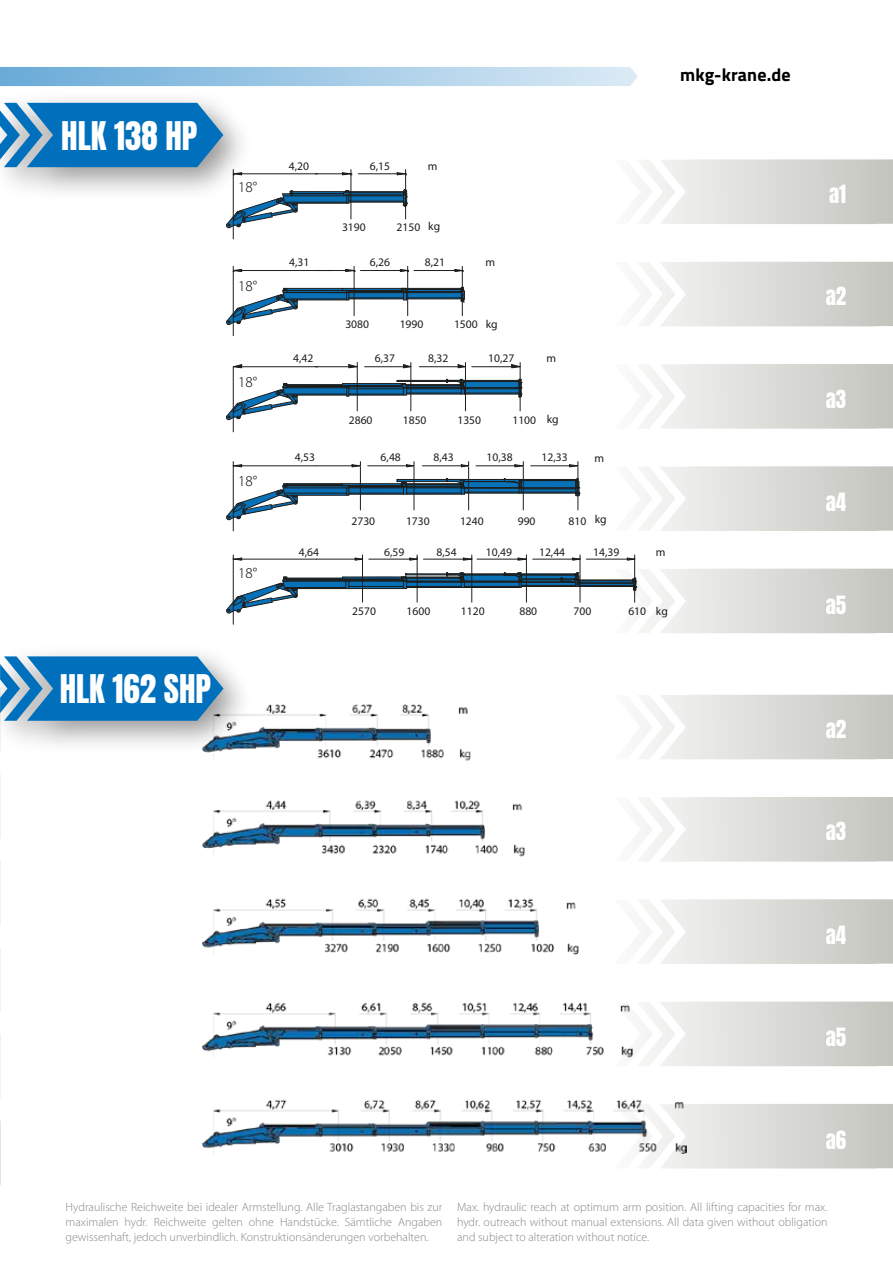
<style>
.page{position:relative;width:893px;height:1263px;background:#fff}
.page>*{position:absolute;margin:0;border:0;box-sizing:border-box;transform-origin:0 0}
.t1{font:33px "Anton";color:#fff}
.t2{font:21px "Anton";color:#fff}
.t3{font:700 18px "Titillium Web";letter-spacing:.01em;color:#000}
.t4{font:300 15px "Myriad Pro";color:#000}
.t5{font:300 12px/15px "Myriad Pro";color:#878787;text-align:justify}
.t6{font:11.55px "Myriad Pro";color:#1d1d1b}
</style>
<div class="page">
<svg style="left:0;top:774px;width:1px;height:64px"></svg>
<svg style="left:0;top:861px;width:1px;height:64px"></svg>
<svg style="left:0;top:948px;width:1px;height:64px"></svg>
<svg style="left:0;top:1034px;width:1px;height:64px"></svg>
<svg style="left:0;top:1121px;width:1px;height:64px"></svg>
<svg style="left:642px;top:159px;width:251px;height:65px;background:#ddddda"></svg>
<svg style="left:642px;top:262px;width:251px;height:64px;background:#ddddda"></svg>
<svg style="left:642px;top:364px;width:251px;height:65px;background:#ddddda"></svg>
<svg style="left:642px;top:466px;width:251px;height:65px;background:#ddddda"></svg>
<svg style="left:642px;top:695px;width:251px;height:64px;background:#d8d8d5"></svg>
<svg style="left:687px;top:797px;width:206px;height:65px;background:#d8d8d4"></svg>
<svg style="left:687px;top:899px;width:206px;height:65px;background:#d8d8d4"></svg>
<svg style="left:687px;top:1001px;width:206px;height:65px;background:#d8d8d5"></svg>
<svg style="left:642px;top:1104px;width:251px;height:64px;background:#d9d9d6"></svg>
<svg style="left:0;top:67px;width:638px;height:19px;background:#a2cae6"></svg>
<div style="left:0;top:643px;width:255px;height:112px;background:#000;opacity:.4"></div>
<svg style="left:0;top:656px;width:223px;height:96px;background:#5a9dca"></svg>
<div style="left:0;top:90px;width:255px;height:111px;background:#000;opacity:.4"></div>
<img style="left:203px;top:702px;width:484px;height:452px">
<svg style="left:226px;top:287px;width:239px;height:39px"></svg>
<svg style="left:226px;top:478px;width:354px;height:43px"></svg>
<svg style="left:226px;top:569px;width:667px;height:64px"></svg>
<svg style="left:226px;top:379px;width:296px;height:42px"></svg>
<hr style="left:233px;top:558px;width:1px;height:66px;background:#1d1d1b">
<hr style="left:477px;top:559px;width:41px;height:1px;background:#1d1d1b">
<hr style="left:316px;top:559px;width:39px;height:1px;background:#1d1d1b">
<hr style="left:242px;top:559px;width:74px;height:1px;background:#1d1d1b">
<svg style="left:232px;top:555px;width:10px;height:5px"></svg>
<hr style="left:369px;top:559px;width:41px;height:1px;background:#1d1d1b">
<hr style="left:362px;top:558px;width:1px;height:44px;background:#1d1d1b">
<svg style="left:355px;top:555px;width:8px;height:5px"></svg>
<hr style="left:423px;top:559px;width:40px;height:1px;background:#1d1d1b">
<hr style="left:417px;top:557px;width:1px;height:45px;background:#1d1d1b">
<svg style="left:409px;top:555px;width:9px;height:5px"></svg>
<hr style="left:472px;top:558px;width:1px;height:44px;background:#1d1d1b">
<svg style="left:463px;top:555px;width:10px;height:5px"></svg>
<hr style="left:533px;top:559px;width:40px;height:1px;background:#1d1d1b">
<hr style="left:526px;top:558px;width:1px;height:44px;background:#1d1d1b">
<svg style="left:518px;top:555px;width:9px;height:5px"></svg>
<hr style="left:586px;top:559px;width:41px;height:1px;background:#1d1d1b">
<hr style="left:580px;top:558px;width:1px;height:44px;background:#1d1d1b">
<svg style="left:572px;top:555px;width:9px;height:5px"></svg>
<hr style="left:634px;top:558px;width:1px;height:44px;background:#1d1d1b">
<svg style="left:627px;top:555px;width:9px;height:5px"></svg>
<hr style="left:476px;top:466px;width:39px;height:1px;background:#1d1d1b">
<hr style="left:316px;top:466px;width:36px;height:1px;background:#1d1d1b">
<hr style="left:233px;top:466px;width:1px;height:65px;background:#1d1d1b">
<hr style="left:242px;top:466px;width:74px;height:1px;background:#1d1d1b">
<svg style="left:232px;top:462px;width:10px;height:5px"></svg>
<hr style="left:468px;top:467px;width:1px;height:43px;background:#1d1d1b">
<hr style="left:414px;top:467px;width:1px;height:43px;background:#1d1d1b">
<hr style="left:360px;top:467px;width:1px;height:43px;background:#1d1d1b">
<hr style="left:368px;top:466px;width:39px;height:1px;background:#1d1d1b">
<svg style="left:352px;top:462px;width:9px;height:5px"></svg>
<svg style="left:406px;top:462px;width:9px;height:5px"></svg>
<hr style="left:422px;top:466px;width:39px;height:1px;background:#1d1d1b">
<svg style="left:461px;top:462px;width:9px;height:5px"></svg>
<hr style="left:578px;top:467px;width:1px;height:43px;background:#1d1d1b">
<hr style="left:523px;top:467px;width:1px;height:43px;background:#1d1d1b">
<hr style="left:531px;top:466px;width:38px;height:1px;background:#1d1d1b">
<svg style="left:514px;top:462px;width:10px;height:5px"></svg>
<svg style="left:569px;top:462px;width:10px;height:5px"></svg>
<hr style="left:472px;top:366px;width:40px;height:1px;background:#1d1d1b">
<hr style="left:315px;top:366px;width:34px;height:1px;background:#1d1d1b">
<hr style="left:242px;top:366px;width:76px;height:1px;background:#1d1d1b">
<hr style="left:233px;top:367px;width:1px;height:65px;background:#1d1d1b">
<svg style="left:232px;top:364px;width:10px;height:4px"></svg>
<hr style="left:365px;top:366px;width:38px;height:1px;background:#1d1d1b">
<svg style="left:348px;top:362px;width:10px;height:6px"></svg>
<hr style="left:357px;top:367px;width:1px;height:44px;background:#1d1d1b">
<svg style="left:403px;top:362px;width:9px;height:6px"></svg>
<hr style="left:411px;top:367px;width:1px;height:44px;background:#1d1d1b">
<hr style="left:419px;top:366px;width:39px;height:1px;background:#1d1d1b">
<svg style="left:458px;top:362px;width:8px;height:6px"></svg>
<hr style="left:465px;top:367px;width:1px;height:44px;background:#1d1d1b">
<svg style="left:511px;top:362px;width:10px;height:6px"></svg>
<hr style="left:520px;top:367px;width:1px;height:44px;background:#1d1d1b">
<hr style="left:315px;top:270px;width:31px;height:1px;background:#1d1d1b">
<hr style="left:242px;top:270px;width:90px;height:1px;background:#1d1d1b">
<hr style="left:233px;top:272px;width:1px;height:64px;background:#1d1d1b">
<svg style="left:232px;top:266px;width:10px;height:6px"></svg>
<hr style="left:414px;top:270px;width:41px;height:1px;background:#1d1d1b">
<hr style="left:407px;top:270px;width:1px;height:46px;background:#1d1d1b">
<hr style="left:354px;top:270px;width:1px;height:46px;background:#1d1d1b">
<hr style="left:360px;top:270px;width:40px;height:1px;background:#1d1d1b">
<svg style="left:345px;top:266px;width:11px;height:6px"></svg>
<svg style="left:400px;top:266px;width:10px;height:6px"></svg>
<hr style="left:462px;top:270px;width:1px;height:46px;background:#1d1d1b">
<svg style="left:455px;top:266px;width:9px;height:6px"></svg>
<hr style="left:233px;top:175px;width:1px;height:64px;background:#1d1d1b">
<svg style="left:0;top:103px;width:408px;height:126px"></svg>
<hr style="left:405px;top:174px;width:1px;height:45px;background:#1d1d1b">
<h1 class="t1" style="left:61px;top:119px;width:138px">HLK 138 HP</h1>
<p class="t4" style="left:238px;top:178px;width:21px">18°</p>
<p class="t4" style="left:238px;top:277px;width:21px">18°</p>
<p class="t4" style="left:238px;top:373px;width:21px">18°</p>
<p class="t4" style="left:238px;top:472px;width:21px">18°</p>
<p class="t4" style="left:238px;top:564px;width:21px">18°</p>
<h1 class="t1" style="left:60px;top:672px;width:153px">HLK 162 SHP</h1>
<h3 class="t3" style="left:680px;top:61px;width:112px">mkg-krane.de</h3>
<p class="t6" style="left:289px;top:159px;width:22px">4,20</p>
<p class="t6" style="left:370px;top:159px;width:22px">6,15</p>
<p class="t6" style="left:428px;top:159px;width:11px">m</p>
<p class="t6" style="left:342px;top:220px;width:25px">3190</p>
<p class="t6" style="left:397px;top:220px;width:25px">2150</p>
<p class="t6" style="left:428px;top:219px;width:13px">kg</p>
<p class="t6" style="left:289px;top:255px;width:22px">4,31</p>
<p class="t6" style="left:370px;top:255px;width:22px">6,26</p>
<p class="t6" style="left:425px;top:255px;width:22px">8,21</p>
<p class="t6" style="left:485px;top:255px;width:11px">m</p>
<p class="t6" style="left:345px;top:317px;width:25px">3080</p>
<p class="t6" style="left:400px;top:317px;width:25px">1990</p>
<p class="t6" style="left:454px;top:317px;width:25px">1500</p>
<p class="t6" style="left:486px;top:317px;width:13px">kg</p>
<p class="t6" style="left:293px;top:351px;width:22px">4,42</p>
<p class="t6" style="left:375px;top:351px;width:22px">6,37</p>
<p class="t6" style="left:428px;top:351px;width:22px">8,32</p>
<p class="t6" style="left:488px;top:351px;width:28px">10,27</p>
<p class="t6" style="left:546px;top:351px;width:11px">m</p>
<p class="t6" style="left:295px;top:450px;width:22px">4,53</p>
<p class="t6" style="left:547px;top:412px;width:13px">kg</p>
<p class="t6" style="left:349px;top:413px;width:25px">2860</p>
<p class="t6" style="left:403px;top:413px;width:25px">1850</p>
<p class="t6" style="left:381px;top:450px;width:22px">6,48</p>
<p class="t6" style="left:457px;top:413px;width:25px">1350</p>
<p class="t6" style="left:512px;top:413px;width:25px">1100</p>
<p class="t6" style="left:434px;top:450px;width:22px">8,43</p>
<p class="t6" style="left:487px;top:450px;width:28px">10,38</p>
<p class="t6" style="left:542px;top:450px;width:28px">12,33</p>
<p class="t6" style="left:594px;top:451px;width:11px">m</p>
<p class="t6" style="left:351px;top:514px;width:25px">2730</p>
<p class="t6" style="left:406px;top:514px;width:25px">1730</p>
<p class="t6" style="left:460px;top:514px;width:25px">1240</p>
<p class="t6" style="left:518px;top:514px;width:19px">990</p>
<p class="t6" style="left:569px;top:514px;width:19px">810</p>
<p class="t6" style="left:595px;top:512px;width:13px">kg</p>
<p class="t6" style="left:299px;top:545px;width:22px">4,64</p>
<p class="t6" style="left:384px;top:545px;width:22px">6,59</p>
<p class="t6" style="left:436px;top:545px;width:22px">8,54</p>
<p class="t6" style="left:486px;top:545px;width:28px">10,49</p>
<p class="t6" style="left:539px;top:545px;width:28px">12,44</p>
<p class="t6" style="left:593px;top:545px;width:28px">14,39</p>
<p class="t6" style="left:656px;top:545px;width:11px">m</p>
<p class="t6" style="left:352px;top:604px;width:25px">2570</p>
<p class="t6" style="left:407px;top:604px;width:25px">1600</p>
<p class="t6" style="left:461px;top:604px;width:25px">1120</p>
<p class="t6" style="left:519px;top:604px;width:19px">880</p>
<p class="t6" style="left:574px;top:604px;width:19px">700</p>
<p class="t6" style="left:628px;top:604px;width:41px">610 kg</p>
<h2 class="t2" style="left:829px;top:183px;width:19px">a1</h2>
<h2 class="t2" style="left:826px;top:285px;width:22px">a2</h2>
<h2 class="t2" style="left:826px;top:389px;width:22px">a3</h2>
<h2 class="t2" style="left:826px;top:492px;width:22px">a4</h2>
<h2 class="t2" style="left:826px;top:594px;width:22px">a5</h2>
<h2 class="t2" style="left:826px;top:719px;width:22px">a2</h2>
<h2 class="t2" style="left:826px;top:820px;width:22px">a3</h2>
<h2 class="t2" style="left:826px;top:924px;width:22px">a4</h2>
<h2 class="t2" style="left:826px;top:1027px;width:22px">a5</h2>
<h2 class="t2" style="left:826px;top:1130px;width:22px">a6</h2>
<p class="t5" style="left:66px;top:1199px;width:378px">Hydraulische Reichweite bei idealer Armstellung. Alle Traglastangaben bis zur maximalen hydr. Reichweite gelten ohne Handstücke. Sämtliche Angaben gewissenhaft, jedoch unverbindlich. Konstruktionsänderungen vorbehalten.</p>
<p class="t5" style="left:457px;top:1200px;width:372px">Max. hydraulic reach at optimum arm position. All lifting capacities for max. hydr. outreach without manual extensions. All data given without obligation and subject to alteration without notice.</p>
</div>
